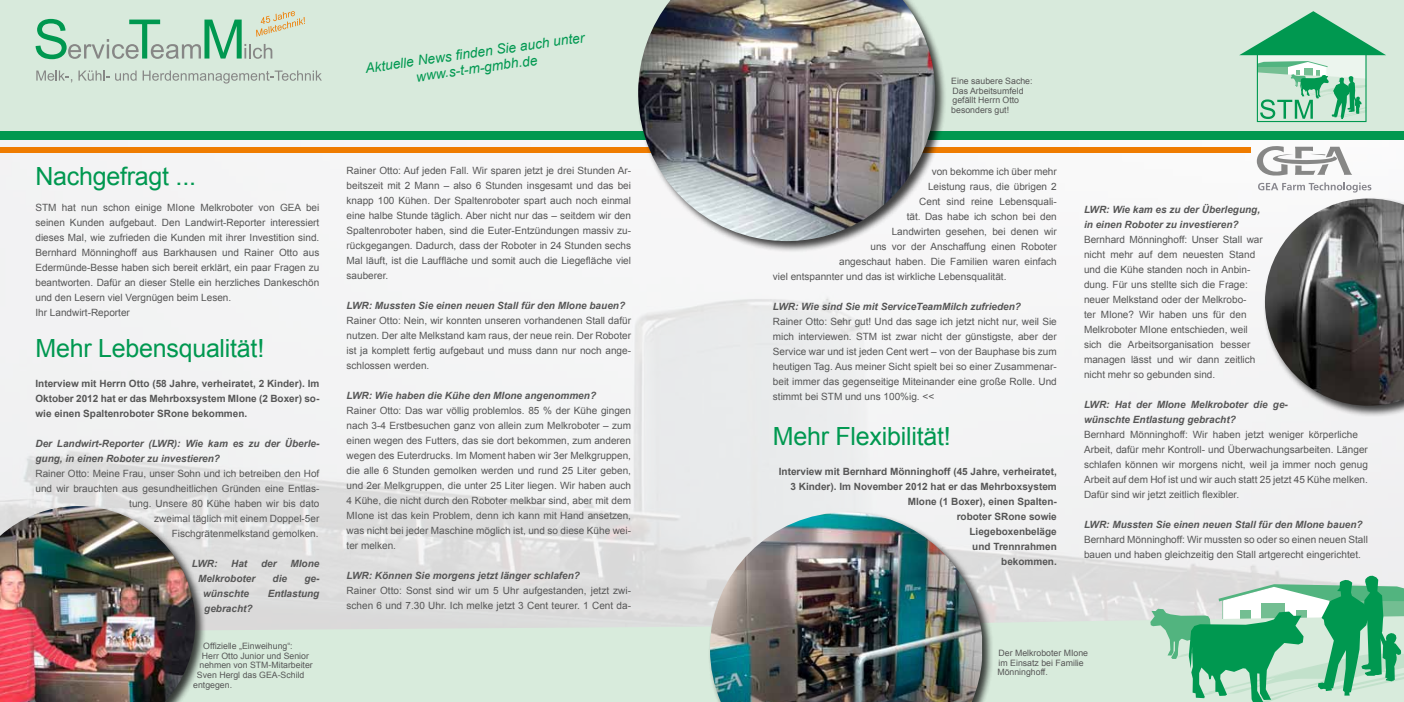
<style>
.page{position:relative;width:1404px;height:702px;background:#fff}
.page>*{position:absolute;margin:0;border:0;box-sizing:border-box;transform-origin:0 0}
.t1{font:25px "Arial";letter-spacing:-.01em;color:#009850}
.t2{font:italic 13.75px/15.6px "Arial";color:#009850;text-align:center}
.t3{font:10px/15px "Arial";color:#565656}
.t4{font:italic 700 10px/15px "Arial";color:#565656}
.t5{font:700 10px/15px "Arial";color:#565656;text-align:right}
.t6{font:8.75px/9.8px "Arial";color:#565656}
</style>
<div class="page">
<img style="left:0;top:140px;width:1403px;height:476px">
<div style="left:0;top:0;width:1403px;height:135px;background:#d8eadc"></div>
<svg style="left:207px;top:616px;width:943px;height:86px;background:#d8e8db"></svg>
<svg style="left:1150px;top:575px;width:253px;height:127px;background:#87c9a7"></svg>
<div style="left:0;top:131px;width:666px;height:9px;background:#009850"></div>
<div style="left:0;top:147px;width:666px;height:5px;background:#ef7c00"></div>
<svg style="left:1239px;top:11px;width:146px;height:110px"></svg>
<div style="left:1256px;top:49px;width:110px;height:73px;border:1px solid #009850"></div>
<div style="left:666px;top:131px;width:737px;height:9px;background:#009850"></div>
<div style="left:666px;top:147px;width:584px;height:5px;background:#ef7c00"></div>
<svg style="left:1257px;top:182px;width:114px;height:10px"></svg>
<svg style="left:1256px;top:146px;width:95px;height:30px"></svg>
<svg style="left:36px;top:70px;width:36px;height:13px"></svg>
<svg style="left:78px;top:70px;width:59px;height:11px"></svg>
<svg style="left:143px;top:70px;width:179px;height:13px"></svg>
<svg style="left:36px;top:11px;width:269px;height:48px"></svg>
<div style="left:0;top:504px;width:207px;height:198px;background:#000;opacity:.75"></div>
<img style="left:0;top:506px;width:195px;height:196px">
<div style="left:1262px;top:197px;width:141px;height:220px;background:#000;opacity:.75"></div>
<img style="left:1264px;top:198px;width:139px;height:207px">
<div style="left:636px;top:0;width:310px;height:253px;background:#000;opacity:.75"></div>
<img style="left:638px;top:0;width:297px;height:241px">
<div style="left:708px;top:510px;width:285px;height:192px;background:#000;opacity:.75"></div>
<img style="left:710px;top:512px;width:271px;height:190px">
<h2 class="t2" style="left:364px;top:60px;width:222px;rotate:-8deg">Aktuelle News fi nden Sie auch unter www.s-t-m-gmbh.de</h2>
<h1 class="t1" style="left:35px;top:160px;width:162px">Nachgefragt ...</h1>
<p class="t3" style="left:35px;top:200px;width:285px">STM hat nun schon einige MIone Melkroboter von GEA bei seinen Kunden aufgebaut. Den Landwirt-Reporter interessiert dieses Mal, wie zufrieden die Kunden mit ihrer Investition sind.<br>Bernhard Mönninghoff aus Barkhausen und Rainer Otto aus Edermünde-Besse haben sich bereit erklärt, ein paar Fragen zu beantworten. Dafür an dieser Stelle ein herzliches Dankeschön und den Lesern viel Vergnügen beim Lesen.<br>Ihr Landwirt-Reporter</p>
<h1 class="t1" style="left:35px;top:331px;width:230px">Mehr Lebensqualität!</h1>
<p class="t5" style="left:35px;top:376px;width:285px;text-align:justify">Interview mit Herrn Otto (58 Jahre, verheiratet, 2 Kinder). Im Oktober 2012 hat er das Mehrboxsystem MIone (2 Boxer) so&shy;wie einen Spaltenroboter SRone bekommen.</p>
<p class="t4" style="left:35px;top:436px;width:285px">Der Landwirt-Reporter (LWR): Wie kam es zu der Überle&shy;gung, in einen Roboter zu investieren?</p>
<p class="t3" style="left:35px;top:465px;width:285px;text-align:right">Rainer Otto: Meine Frau, unser Sohn und ich betreiben den Hof und wir brauchten aus gesundheitlichen Gründen eine Entlas&shy;tung. Unsere 80 Kühe haben wir bis dato<br>zweimal täglich mit einem Doppel-5er<br>Fischgrätenmelkstand gemolken.</p>
<p class="t4" style="left:192px;top:556px;width:27px">LWR:</p>
<p class="t4" style="left:231px;top:556px;width:18px">Hat</p>
<p class="t4" style="left:261px;top:556px;width:17px">der</p>
<p class="t4" style="left:290px;top:556px;width:30px">MIone</p>
<p class="t4" style="left:198px;top:571px;width:59px">Melkroboter</p>
<p class="t4" style="left:272px;top:571px;width:16px">die</p>
<p class="t4" style="left:304px;top:571px;width:17px">ge-</p>
<p class="t4" style="left:203px;top:586px;width:48px">wünschte</p>
<p class="t4" style="left:268px;top:586px;width:53px">Entlastung</p>
<p class="t4" style="left:204px;top:601px;width:50px">gebracht?</p>
<p class="t6" style="left:203px;top:641px;width:91px">Offizielle „Einweihung“:</p>
<p class="t6" style="left:202px;top:650px;width:108px">Herr Otto Junior und Senior</p>
<p class="t6" style="left:199px;top:660px;width:115px">nehmen von STM-Mitarbeiter</p>
<p class="t6" style="left:197px;top:670px;width:109px">Sven Hergl das GEA-Schild</p>
<p class="t6" style="left:193px;top:680px;width:40px">entgegen.</p>
<p class="t3" style="left:346px;top:163px;width:286px;text-align:justify">Rainer Otto: Auf jeden Fall. Wir sparen jetzt je drei Stunden Ar&shy;beitszeit mit 2 Mann – also 6 Stunden insgesamt und das bei knapp 100 Kühen. Der Spaltenroboter spart auch noch einmal eine halbe Stunde täglich. Aber nicht nur das – seitdem wir den Spaltenroboter haben, sind die Euter-Entzündungen massiv zu&shy;rückgegangen. Dadurch, dass der Roboter in 24 Stunden sechs Mal läuft, ist die Lauffläche und somit auch die Liegefläche viel sauberer.</p>
<p class="t4" style="left:346px;top:298px;width:280px">LWR: Mussten Sie einen neuen Stall für den MIone bauen?</p>
<p class="t3" style="left:346px;top:313px;width:286px;text-align:justify">Rainer Otto: Nein, wir konnten unseren vorhandenen Stall dafür nutzen. Der alte Melkstand kam raus, der neue rein. Der Roboter ist ja komplett fertig aufgebaut und muss dann nur noch ange&shy;schlossen werden.</p>
<p class="t4" style="left:346px;top:388px;width:251px">LWR: Wie haben die Kühe den MIone angenommen?</p>
<p class="t3" style="left:346px;top:403px;width:286px;text-align:justify">Rainer Otto: Das war völlig problemlos. 85 % der Kühe gingen nach 3-4 Erstbesuchen ganz von allein zum Melkroboter – zum einen wegen des Futters, das sie dort bekommen, zum anderen wegen des Euterdrucks. Im Moment haben wir 3er Melkgruppen, die alle 6 Stunden gemolken werden und rund 25 Liter geben, und 2er Melkgruppen, die unter 25 Liter liegen. Wir haben auch 4 Kühe, die nicht durch den Roboter melkbar sind, aber mit dem MIone ist das kein Problem, denn ich kann mit Hand ansetzen, was nicht bei jeder Maschine möglich ist, und so diese Kühe wei&shy;ter melken.</p>
<p class="t4" style="left:346px;top:568px;width:235px">LWR: Können Sie morgens jetzt länger schlafen?</p>
<p class="t3" style="left:346px;top:583px;width:286px">Rainer Otto: Sonst sind wir um 5 Uhr aufgestanden, jetzt zwi&shy;schen 6 und 7.30 Uhr. Ich melke jetzt 3 Cent teurer. 1 Cent da-</p>
<p class="t6" style="left:951px;top:76px;width:83px">Eine saubere Sache:<br>Das Arbeitsumfeld gefällt Herrn Otto besonders gut!</p>
<p class="t3" style="left:931px;top:164px;width:126px">von bekomme ich über mehr</p>
<p class="t3" style="left:927px;top:179px;width:130px">Leistung raus, die übrigen 2</p>
<p class="t3" style="left:919px;top:194px;width:139px">Cent sind reine Lebensquali-</p>
<p class="t3" style="left:906px;top:209px;width:151px">tät. Das habe ich schon bei den</p>
<p class="t3" style="left:891px;top:224px;width:166px">Landwirten gesehen, bei denen wir</p>
<p class="t3" style="left:870px;top:239px;width:188px">uns vor der Anschaffung einen Roboter</p>
<p class="t3" style="left:839px;top:254px;width:219px">angeschaut haben. Die Familien waren einfach</p>
<p class="t3" style="left:772px;top:269px;width:235px">viel entspannter und das ist wirkliche Lebensqualität.</p>
<p class="t4" style="left:772px;top:299px;width:249px">LWR: Wie sind Sie mit ServiceTeamMilch zufrieden?</p>
<p class="t3" style="left:772px;top:314px;width:285px;text-align:justify">Rainer Otto: Sehr gut! Und das sage ich jetzt nicht nur, weil Sie mich interviewen. STM ist zwar nicht der günstigste, aber der Service war und ist jeden Cent wert – von der Bauphase bis zum heutigen Tag. Aus meiner Sicht spielt bei so einer Zusammenar&shy;beit immer das gegenseitige Miteinander eine große Rolle. Und stimmt bei STM und uns 100%ig. &lt;&lt;</p>
<h1 class="t1" style="left:772px;top:419px;width:179px">Mehr Flexibilität!</h1>
<p class="t5" style="left:778px;top:464px;width:279px">Interview mit Bernhard Mönninghoff (45 Jahre, verheiratet,<br>3 Kinder). Im November 2012 hat er das Mehrboxsystem<br>MIone (1 Boxer), einen Spalten-<br>roboter SRone sowie<br>Liegeboxenbeläge<br>und Trennrahmen<br>bekommen.</p>
<p class="t4" style="left:1083px;top:202px;width:178px">LWR: Wie kam es zu der Überlegung, in einen Roboter zu investieren?</p>
<p class="t3" style="left:1083px;top:232px;width:180px">Bernhard Mönninghoff: Unser Stall war nicht mehr auf dem neuesten Stand und die Kühe standen noch in Anbin&shy;dung. Für uns stellte sich die Frage: neuer Melkstand oder der Melkrobo-<br>ter MIone? Wir haben uns für den Melkroboter MIone entschieden, weil sich die Arbeitsorganisation besser managen lässt und wir dann zeitlich nicht mehr so gebunden sind.</p>
<p class="t4" style="left:1083px;top:397px;width:205px">LWR: Hat der MIone Melkroboter die ge&shy;wünschte Entlastung gebracht?</p>
<p class="t3" style="left:1083px;top:427px;width:285px">Bernhard Mönninghoff: Wir haben jetzt weniger körperliche Arbeit, dafür mehr Kontroll- und Überwachungsarbeiten. Länger schlafen können wir morgens nicht, weil ja immer noch genug Arbeit auf dem Hof ist und wir auch statt 25 jetzt 45 Kühe melken.<br>Dafür sind wir jetzt zeitlich flexibler.</p>
<p class="t4" style="left:1083px;top:517px;width:280px">LWR: Mussten Sie einen neuen Stall für den MIone bauen?</p>
<p class="t3" style="left:1083px;top:532px;width:285px">Bernhard Mönninghoff: Wir mussten so oder so einen neuen Stall bauen und haben gleichzeitig den Stall artgerecht eingerichtet.</p>
<p class="t6" style="left:997px;top:648px;width:92px">Der Melkroboter MIone im Einsatz bei Familie<br>Mönninghoff.</p>
</div>
